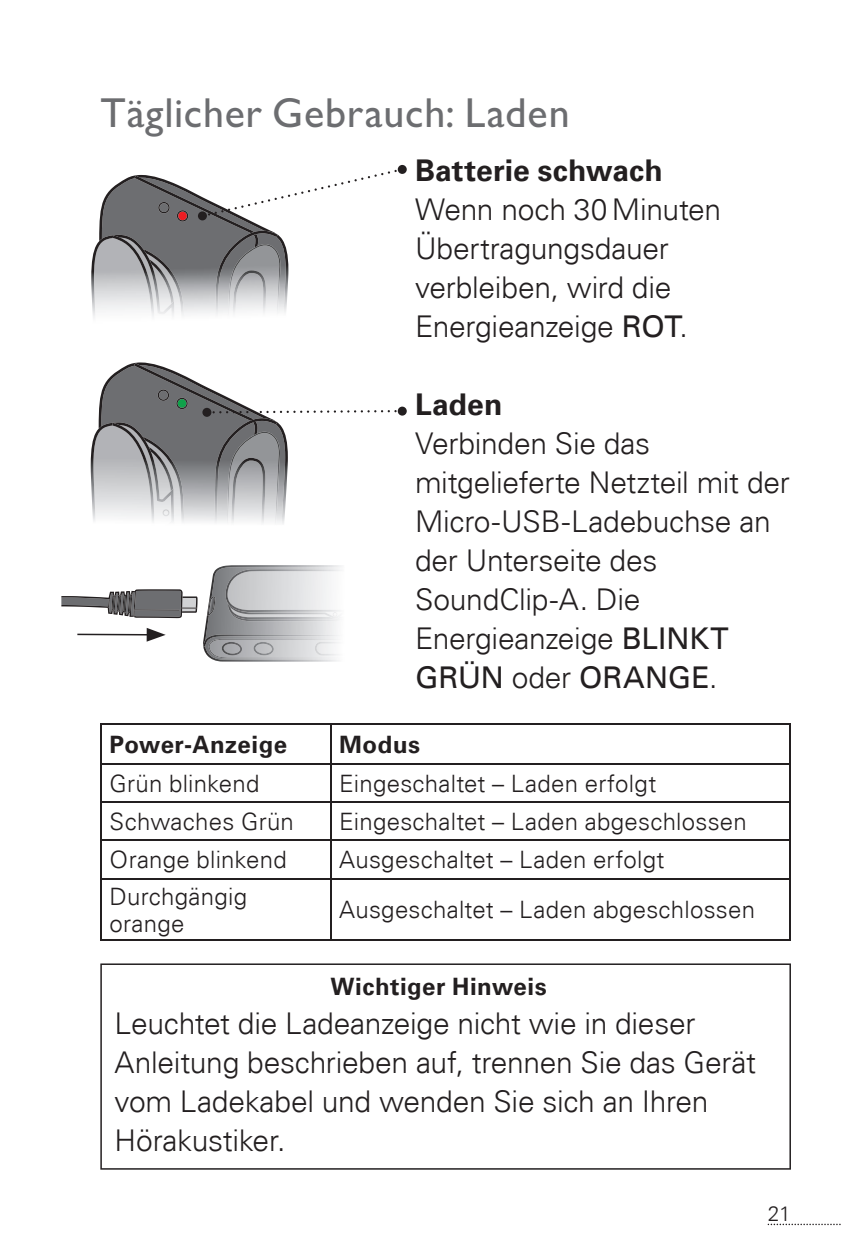
<style>
.page{position:relative;width:842px;height:1259px;background:#fff}
.page>*{position:absolute;margin:0;border:0;box-sizing:border-box;transform-origin:0 0}
.t1{font:500 42px "Gill Sans MT Pro";letter-spacing:.02em;color:#6c6d70}
.t2{font:300 30px/39px "Univers Com 45";letter-spacing:-.01em;color:#231f20}
.t3{font:700 30px "Univers Com 65";letter-spacing:.005em;color:#231f20}
.t4{font:30px "Univers Com 55 Roman";color:#231f20}
.t5{font:300 24px/27px "Univers Com 45";letter-spacing:.01em;color:#231f20}
.t6{font:700 24px "Univers Com 65";letter-spacing:.02em;color:#231f20}
.t7{font:300 21px "Univers Com 45";color:#231f20}
.s1{font-family:"Univers Com 55 Roman";font-weight:400}
.s2{font-family:"Univers Com 45";font-weight:300}
</style>
<div class="page">
<svg style="left:768px;top:1223px;width:73px;height:2px"></svg>
<svg style="left:100px;top:963px;width:691px;height:206px"></svg>
<img style="left:99px;top:362px;width:189px;height:162px">
<img style="left:174px;top:436px;width:10px;height:88px">
<img style="left:134px;top:363px;width:124px;height:72px">
<img style="left:214px;top:418px;width:63px;height:106px">
<img style="left:227px;top:432px;width:53px;height:92px">
<img style="left:231px;top:458px;width:34px;height:66px">
<img style="left:91px;top:422px;width:83px;height:102px">
<img style="left:112px;top:423px;width:42px;height:101px">
<svg style="left:162px;top:509px;width:8px;height:7px"></svg>
<svg style="left:176px;top:398px;width:12px;height:11px"></svg>
<img style="left:99px;top:175px;width:189px;height:138px">
<img style="left:175px;top:249px;width:10px;height:67px">
<img style="left:135px;top:176px;width:123px;height:71px">
<img style="left:214px;top:231px;width:64px;height:84px">
<img style="left:227px;top:244px;width:54px;height:71px">
<img style="left:231px;top:270px;width:35px;height:45px">
<img style="left:91px;top:235px;width:84px;height:83px">
<img style="left:113px;top:235px;width:42px;height:83px">
<svg style="left:177px;top:210px;width:11px;height:12px"></svg>
<svg style="left:61px;top:565px;width:280px;height:96px"></svg>
<svg style="left:201px;top:168px;width:199px;height:49px"></svg>
<div style="left:198px;top:211px;width:9px;height:9px;background:#231f20;border-radius:50%"></div>
<div style="left:398px;top:165px;width:9px;height:9px;background:#231f20;border-radius:50%"></div>
<svg style="left:211px;top:410px;width:187px;height:3px"></svg>
<div style="left:202px;top:408px;width:9px;height:9px;background:#231f20;border-radius:50%"></div>
<div style="left:398px;top:406px;width:9px;height:9px;background:#231f20;border-radius:50%"></div>
<hr style="left:100px;top:723px;width:231px;height:1px;background:#231f20">
<hr style="left:331px;top:723px;width:460px;height:1px;background:#231f20">
<hr style="left:789px;top:724px;width:2px;height:39px;background:#231f20">
<hr style="left:100px;top:763px;width:231px;height:1px;background:#231f20">
<hr style="left:100px;top:764px;width:2px;height:37px;background:#231f20">
<hr style="left:331px;top:763px;width:460px;height:1px;background:#231f20">
<hr style="left:330px;top:764px;width:1px;height:37px;background:#231f20">
<hr style="left:789px;top:764px;width:2px;height:37px;background:#231f20">
<hr style="left:100px;top:801px;width:231px;height:2px;background:#231f20">
<hr style="left:100px;top:803px;width:2px;height:36px;background:#231f20">
<hr style="left:331px;top:801px;width:460px;height:2px;background:#231f20">
<hr style="left:330px;top:803px;width:1px;height:36px;background:#231f20">
<hr style="left:789px;top:803px;width:2px;height:36px;background:#231f20">
<hr style="left:100px;top:839px;width:231px;height:2px;background:#231f20">
<hr style="left:100px;top:841px;width:2px;height:37px;background:#231f20">
<hr style="left:331px;top:839px;width:460px;height:2px;background:#231f20">
<hr style="left:330px;top:841px;width:1px;height:37px;background:#231f20">
<hr style="left:789px;top:841px;width:2px;height:37px;background:#231f20">
<hr style="left:100px;top:878px;width:231px;height:1px;background:#231f20">
<hr style="left:100px;top:879px;width:2px;height:60px;background:#231f20">
<hr style="left:331px;top:878px;width:460px;height:1px;background:#231f20">
<hr style="left:330px;top:879px;width:1px;height:60px;background:#231f20">
<hr style="left:789px;top:879px;width:2px;height:60px;background:#231f20">
<hr style="left:100px;top:939px;width:231px;height:2px;background:#231f20">
<hr style="left:331px;top:939px;width:460px;height:2px;background:#231f20">
<hr style="left:100px;top:724px;width:2px;height:39px;background:#231f20">
<hr style="left:330px;top:724px;width:1px;height:39px;background:#231f20">
<h1 class="t1" style="left:100px;top:88px;width:471px">Täglicher Gebrauch: Laden</h1>
<p class="t3" style="left:415px;top:152px;width:249px">Batterie schwach</p>
<p class="t2" style="left:415px;top:190px;width:308px">Wenn noch 30 Minuten<br>Übertragungsdauer verbleiben, wird die<br>Energieanzeige <span class="s1">ROT</span>.</p>
<p class="t3" style="left:415px;top:386px;width:89px">Laden</p>
<p class="t2" style="left:415px;top:424px;width:376px">Verbinden Sie das mitgelieferte Netzteil mit der<br>Micro-USB-Ladebuchse an der Unterseite des<br>SoundClip-A. Die<br>Energieanzeige <span class="s1">BLINKT</span></p>
<p class="t4" style="left:415px;top:659px;width:304px">GRÜN <span class="s2">oder</span> ORANGE<span class="s2">.</span></p>
<p class="t6" style="left:110px;top:730px;width:179px">Power-Anzeige</p>
<p class="t6" style="left:339px;top:730px;width:83px">Modus</p>
<p class="t5" style="left:110px;top:769px;width:151px">Grün blinkend</p>
<p class="t5" style="left:339px;top:769px;width:319px">Eingeschaltet – Laden erfolgt</p>
<p class="t5" style="left:110px;top:808px;width:186px">Schwaches Grün</p>
<p class="t5" style="left:339px;top:808px;width:409px">Eingeschaltet – Laden abgeschlossen</p>
<p class="t5" style="left:110px;top:846px;width:179px">Orange blinkend</p>
<p class="t5" style="left:339px;top:846px;width:327px">Ausgeschaltet – Laden erfolgt</p>
<p class="t5" style="left:110px;top:882px;width:139px">Durchgängig orange</p>
<p class="t5" style="left:339px;top:896px;width:417px">Ausgeschaltet – Laden abgeschlossen</p>
<p class="t6" style="left:330px;top:972px;width:218px">Wichtiger Hinweis</p>
<p class="t2" style="left:115px;top:1004px;width:643px">Leuchtet die Ladeanzeige nicht wie in dieser Anleitung beschrieben auf, trennen Sie das Gerät vom Ladekabel und wenden Sie sich an Ihren Hörakustiker.</p>
<p class="t7" style="left:768px;top:1201px;width:25px">21</p>
</div>
